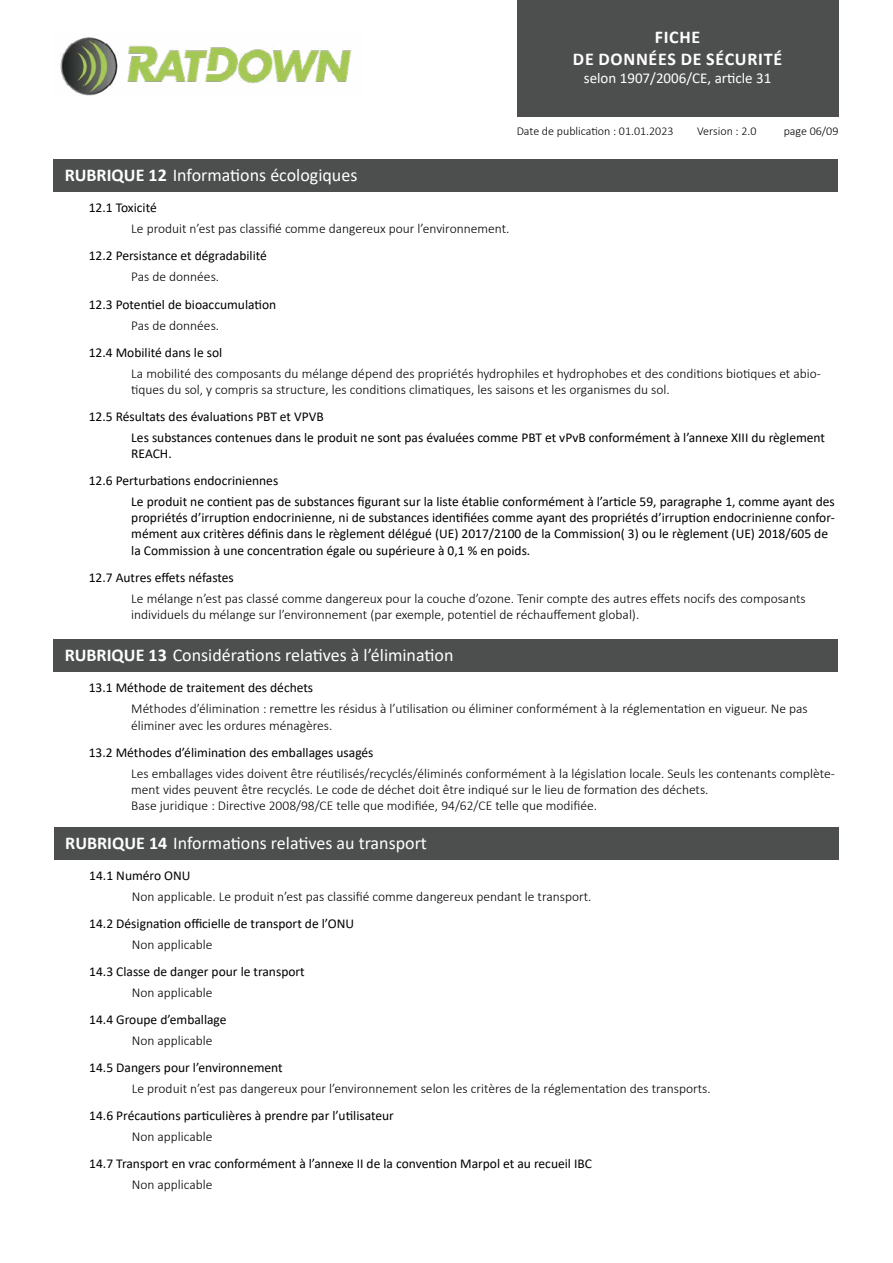
<style>
.page{position:relative;width:893px;height:1263px;background:#fff}
.page>*{position:absolute;margin:0;border:0;box-sizing:border-box;transform-origin:0 0}
.t1{font:18px "Calibri";color:#fff}
.t2{font:700 18px/21.6px "Calibri";letter-spacing:.04em;color:#fff;text-align:center}
.t3{font:15px "Calibri";color:#fff}
.t4{font:300 13.5px/16.2px "Calibri";color:#000}
.t5{font:13.5px/16.2px "Calibri";color:#000}
.t6{font:300 12px "Calibri";color:#000}
.s1{font-weight:700}
</style>
<div class="page">
<img style="left:60px;top:37px;width:292px;height:59px">
<div style="left:517px;top:0;width:321px;height:116px;background:#4d4f4e"></div>
<div style="left:53px;top:159px;width:785px;height:33px;background:#4d4f4e"></div>
<div style="left:53px;top:639px;width:785px;height:32px;background:#4d4f4e"></div>
<div style="left:54px;top:827px;width:785px;height:32px;background:#4d4f4e"></div>
<h1 class="t2" style="left:573px;top:26px;width:211px">FICHE<br>DE DONNÉES DE SÉCURITÉ</h1>
<p class="t3" style="left:584px;top:67px;width:189px">selon 1907/2006/CE, article 31</p>
<p class="t6" style="left:517px;top:124px;width:158px">Date de publication : 01.01.2023</p>
<p class="t6" style="left:697px;top:124px;width:61px">Version : 2.0</p>
<p class="t6" style="left:784px;top:124px;width:56px">page 06/09</p>
<h1 class="t1" style="left:65px;top:163px;width:294px"><span class="s1">RUBRIQUE 12</span> Informations écologiques</h1>
<p class="t5" style="left:89px;top:200px;width:70px">12.1 Toxicité</p>
<p class="t4" style="left:131px;top:221px;width:380px">Le produit n’est pas classifié comme dangereux pour l’environnement.</p>
<p class="t5" style="left:89px;top:248px;width:180px">12.2 Persistance et dégradabilité</p>
<p class="t4" style="left:131px;top:269px;width:89px">Pas de données.</p>
<p class="t5" style="left:89px;top:296px;width:189px">12.3 Potentiel de bioaccumulation</p>
<p class="t4" style="left:131px;top:317px;width:89px">Pas de données.</p>
<p class="t5" style="left:89px;top:344px;width:135px">12.4 Mobilité dans le sol</p>
<p class="t4" style="left:131px;top:365px;width:691px">La mobilité des composants du mélange dépend des propriétés hydrophiles et hydrophobes et des conditions biotiques et abio&shy;tiques du sol, y compris sa structure, les conditions climatiques, les saisons et les organismes du sol.</p>
<p class="t5" style="left:131px;top:405px;width:695px;line-height:21px;text-indent:-43px">12.5 Résultats des évaluations PBT et VPVB<br>Les substances contenues dans le produit ne sont pas évaluées comme PBT et vPvB conformément à l’annexe XIII du règlement</p>
<p class="t5" style="left:89px;top:440px;width:191px;line-height:27px;text-indent:43px">REACH.<br>12.6 Perturbations endocriniennes</p>
<p class="t5" style="left:131px;top:493px;width:705px">Le produit ne contient pas de substances figurant sur la liste établie conformément à l’article 59, paragraphe 1, comme ayant des propriétés d’irruption endocrinienne, ni de substances identifiées comme ayant des propriétés d’irruption endocrinienne confor&shy;mément aux critères définis dans le règlement délégué (UE) 2017/2100 de la Commission( 3) ou le règlement (UE) 2018/605 de la Commission à une concentration égale ou supérieure à 0,1 % en poids.</p>
<p class="t5" style="left:89px;top:569px;width:147px">12.7 Autres effets néfastes</p>
<p class="t4" style="left:131px;top:590px;width:676px">Le mélange n’est pas classé comme dangereux pour la couche d’ozone. Tenir compte des autres effets nocifs des composants individuels du mélange sur l’environnement (par exemple, potentiel de réchauffement global).</p>
<h1 class="t1" style="left:65px;top:643px;width:390px"><span class="s1">RUBRIQUE 13</span> Considérations relatives à l’élimination</h1>
<p class="t5" style="left:89px;top:679px;width:226px">13.1 Méthode de traitement des déchets</p>
<p class="t4" style="left:131px;top:701px;width:678px">Méthodes d’élimination : remettre les résidus à l’utilisation ou éliminer conformément à la réglementation en vigueur. Ne pas éliminer avec les ordures ménagères.</p>
<p class="t5" style="left:89px;top:743px;width:286px">13.2 Méthodes d’élimination des emballages usagés</p>
<p class="t4" style="left:131px;top:765px;width:705px">Les emballages vides doivent être réutilisés/recyclés/éliminés conformément à la législation locale. Seuls les contenants complète&shy;ment vides peuvent être recyclés. Le code de déchet doit être indiqué sur le lieu de formation des déchets.<br>Base juridique : Directive 2008/98/CE telle que modifiée, 94/62/CE telle que modifiée.</p>
<h1 class="t1" style="left:65px;top:830px;width:363px"><span class="s1">RUBRIQUE 14</span> Informations relatives au transport</h1>
<p class="t5" style="left:89px;top:867px;width:103px">14.1 Numéro ONU</p>
<p class="t4" style="left:132px;top:888px;width:461px">Non applicable. Le produit n’est pas classifié comme dangereux pendant le transport.</p>
<p class="t5" style="left:89px;top:915px;width:266px">14.2 Désignation officielle de transport de l’ONU</p>
<p class="t4" style="left:132px;top:936px;width:82px">Non applicable</p>
<p class="t5" style="left:89px;top:963px;width:217px">14.3 Classe de danger pour le transport</p>
<p class="t4" style="left:132px;top:984px;width:82px">Non applicable</p>
<p class="t5" style="left:89px;top:1011px;width:139px">14.4 Groupe d’emballage</p>
<p class="t4" style="left:132px;top:1032px;width:82px">Non applicable</p>
<p class="t5" style="left:89px;top:1059px;width:195px">14.5 Dangers pour l’environnement</p>
<p class="t4" style="left:132px;top:1080px;width:580px">Le produit n’est pas dangereux pour l’environnement selon les critères de la réglementation des transports.</p>
<p class="t5" style="left:89px;top:1107px;width:306px">14.6 Précautions particulières à prendre par l’utilisateur</p>
<p class="t4" style="left:132px;top:1128px;width:82px">Non applicable</p>
<p class="t5" style="left:89px;top:1155px;width:504px">14.7 Transport en vrac conformément à l’annexe II de la convention Marpol et au recueil IBC</p>
<p class="t4" style="left:132px;top:1176px;width:82px">Non applicable</p>
</div>
